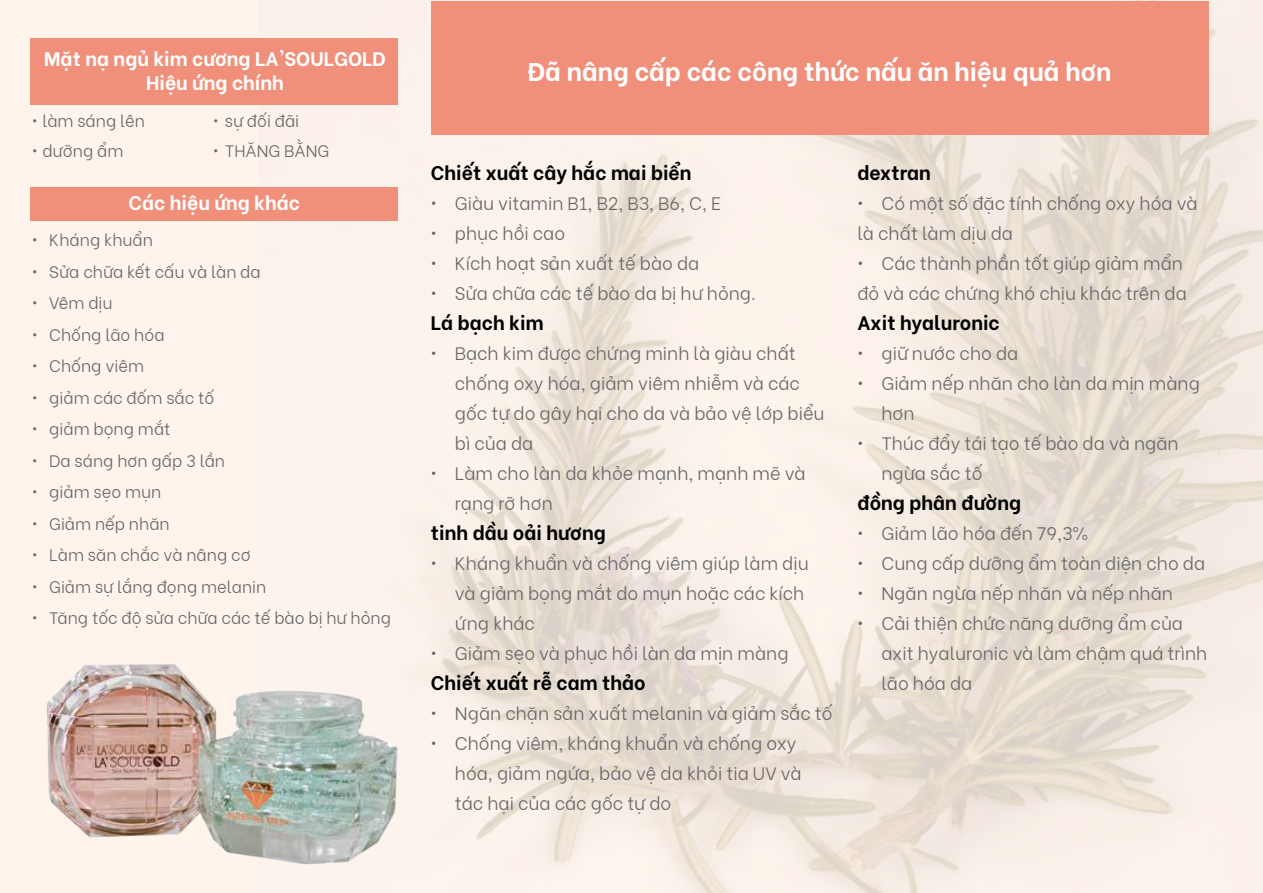
<style>
.page{position:relative;width:1263px;height:893px;background:#fff4ec}
.page>*{position:absolute;margin:0;border:0;box-sizing:border-box;transform-origin:0 0}
.t1{font:700 25.5px "Be Vietnam";color:#fff}
.t2{font:700 19.5px "Be Vietnam";color:#000}
.t3{font:700 19.5px/24px "Be Vietnam";color:#fff;text-align:center}
.t4{font:300 18px/30px "Be Vietnam";color:#666}
.t5{font:300 16.5px "Be Vietnam";color:#666}
</style>
<div class="page">
<img style="left:259px;top:0;width:1004px;height:893px">
<div style="left:432px;top:1px;width:777px;height:133px;background:#f0907b"></div>
<img style="left:46px;top:593px;width:406px;height:300px">
<div style="left:30px;top:38px;width:368px;height:66px;background:#f0907b"></div>
<div style="left:30px;top:187px;width:368px;height:33px;background:#f0907b"></div>
<p class="t3" style="left:44px;top:45px;width:343px">Mặt nạ ngủ kim cương LA'SOULGOLD<br>Hiệu ứng chính</p>
<p class="t5" style="left:32px;top:107px;width:114px">• làm sáng lên</p>
<p class="t5" style="left:213px;top:107px;width:88px">• sự đối đãi</p>
<p class="t5" style="left:32px;top:137px;width:93px">• dưỡng ẩm</p>
<p class="t5" style="left:213px;top:137px;width:118px">• THĂNG BẰNG</p>
<p class="t3" style="left:129px;top:189px;width:173px">Các hiệu ứng khác</p>
<p class="t5" style="left:32px;top:226px;width:122px">• Kháng khuẩn</p>
<p class="t5" style="left:32px;top:258px;width:230px">• Sửa chữa kết cấu và làn da</p>
<p class="t5" style="left:32px;top:289px;width:82px">• Vêm dịu</p>
<p class="t5" style="left:32px;top:321px;width:134px">• Chống lão hóa</p>
<p class="t5" style="left:32px;top:352px;width:113px">• Chống viêm</p>
<p class="t5" style="left:32px;top:384px;width:184px">• giảm các đốm sắc tố</p>
<p class="t5" style="left:32px;top:415px;width:140px">• giảm bọng mắt</p>
<p class="t5" style="left:32px;top:447px;width:194px">• Da sáng hơn gấp 3 lần</p>
<p class="t5" style="left:32px;top:478px;width:131px">• giảm sẹo mụn</p>
<p class="t5" style="left:32px;top:510px;width:139px">• Giảm nếp nhăn</p>
<p class="t5" style="left:32px;top:541px;width:220px">• Làm săn chắc và nâng cơ</p>
<p class="t5" style="left:32px;top:573px;width:236px">• Giảm sự lắng đọng melanin</p>
<p class="t5" style="left:32px;top:604px;width:360px">• Tăng tốc độ sửa chữa các tế bào bị hư hỏng</p>
<h1 class="t1" style="left:527px;top:50px;width:586px">Đã nâng cấp các công thức nấu ăn hiệu quả hơn</h1>
<p class="t2" style="left:431px;top:157px;width:262px">Chiết xuất cây hắc mai biển</p>
<p class="t4" style="left:431px;top:187px;width:292px">• Giàu vitamin B1, B2, B3, B6, C, E</p>
<p class="t4" style="left:431px;top:217px;width:136px">• phục hồi cao</p>
<p class="t4" style="left:431px;top:247px;width:270px">• Kích hoạt sản xuất tế bào da</p>
<p class="t4" style="left:431px;top:277px;width:326px">• Sửa chữa các tế bào da bị hư hỏng.</p>
<p class="t2" style="left:431px;top:307px;width:114px">Lá bạch kim</p>
<p class="t4" style="left:455px;top:337px;width:371px;text-indent:-24px">• Bạch kim được chứng minh là giàu chất chống oxy hóa, giảm viêm nhiễm và các gốc tự do gây hại cho da và bảo vệ lớp biểu bì của da</p>
<p class="t4" style="left:455px;top:457px;width:352px;text-indent:-24px">• Làm cho làn da khỏe mạnh, mạnh mẽ và rạng rỡ hơn</p>
<p class="t2" style="left:431px;top:517px;width:176px">tinh dầu oải hương</p>
<p class="t4" style="left:455px;top:547px;width:355px;text-indent:-24px">• Kháng khuẩn và chống viêm giúp làm dịu và giảm bọng mắt do mụn hoặc các kích ứng khác</p>
<p class="t4" style="left:431px;top:637px;width:359px">• Giảm sẹo và phục hồi làn da mịn màng</p>
<p class="t2" style="left:431px;top:667px;width:216px">Chiết xuất rễ cam thảo</p>
<p class="t4" style="left:431px;top:697px;width:403px">• Ngăn chặn sản xuất melanin và giảm sắc tố</p>
<p class="t4" style="left:455px;top:727px;width:348px;text-indent:-24px">• Chống viêm, kháng khuẩn và chống oxy hóa, giảm ngứa, bảo vệ da khỏi tia UV và tác hại của các gốc tự do</p>
<p class="t2" style="left:857px;top:157px;width:75px">dextran</p>
<p class="t4" style="left:857px;top:187px;width:342px">• Có một số đặc tính chống oxy hóa và là chất làm dịu da</p>
<p class="t4" style="left:857px;top:247px;width:331px">• Các thành phần tốt giúp giảm mẩn đỏ và các chứng khó chịu khác trên da</p>
<p class="t2" style="left:857px;top:307px;width:144px">Axit hyaluronic</p>
<p class="t4" style="left:857px;top:337px;width:162px">• giữ nước cho da</p>
<p class="t4" style="left:881px;top:367px;width:320px;text-indent:-24px">• Giảm nếp nhăn cho làn da mịn màng hơn</p>
<p class="t4" style="left:881px;top:427px;width:299px;text-indent:-24px">• Thúc đẩy tái tạo tế bào da và ngăn ngừa sắc tố</p>
<p class="t2" style="left:857px;top:487px;width:165px">đồng phân đường</p>
<p class="t4" style="left:857px;top:517px;width:232px">• Giảm lão hóa đến 79,3%</p>
<p class="t4" style="left:857px;top:547px;width:349px">• Cung cấp dưỡng ẩm toàn diện cho da</p>
<p class="t4" style="left:857px;top:577px;width:317px">• Ngăn ngừa nếp nhăn và nếp nhăn</p>
<p class="t4" style="left:881px;top:607px;width:327px;text-indent:-24px">• Cải thiện chức năng dưỡng ẩm của axit hyaluronic và làm chậm quá trình lão hóa da</p>
</div>
